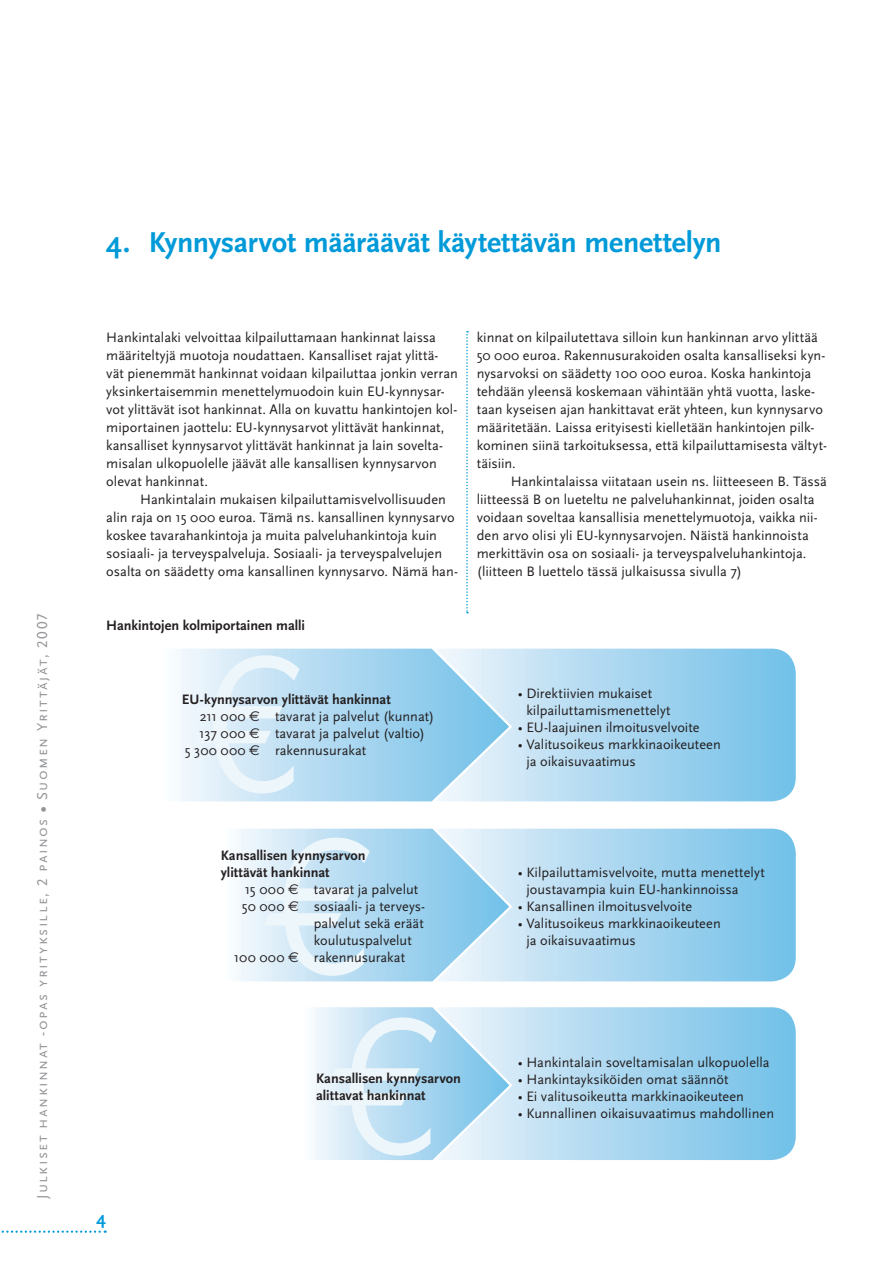
<style>
.page{position:relative;width:893px;height:1263px;background:#fff}
.page>*{position:absolute;margin:0;border:0;box-sizing:border-box;transform-origin:0 0}
.t1{font:700 30px "Scala Sans";letter-spacing:-.01em;color:#009ad9}
.t2{font:700 18px "Scala Sans";color:#009ad9}
.t3{font:15px "Scala Sans Caps";letter-spacing:.1em;color:#939598}
.t4{font:14.25px/18px "Scala Sans";color:#231f20}
.t5{font:700 14.25px/17.1px "Scala Sans";color:#231f20}
.s1{font-family:"Scala Sans";font-weight:700}
.s2{font-family:"Euro Sans"}
</style>
<div class="page">
<svg style="left:416px;top:647px;width:381px;height:155px;background:#a0d3ee"></svg>
<div style="left:415px;top:646px;width:383px;height:158px;border:2px solid #fff;border-radius:26px"></div>
<svg style="left:416px;top:1006px;width:381px;height:155px;background:#a0d3ee"></svg>
<div style="left:415px;top:1005px;width:383px;height:157px;border:2px solid #fff;border-radius:26px"></div>
<svg style="left:416px;top:827px;width:381px;height:155px;background:#a0d3ee"></svg>
<div style="left:415px;top:826px;width:383px;height:158px;border:2px solid #fff;border-radius:26px"></div>
<svg style="left:180px;top:646px;width:334px;height:158px;background:#b4dbf2"></svg>
<svg style="left:432px;top:826px;width:82px;height:158px"></svg>
<svg style="left:193px;top:655px;width:106px;height:138px;background:#dbedf8"></svg>
<svg style="left:239px;top:827px;width:272px;height:155px;background:#c1e1f4"></svg>
<svg style="left:315px;top:1005px;width:199px;height:157px;background:#cae5f5"></svg>
<svg style="left:466px;top:331px;width:2px;height:282px"></svg>
<svg style="left:1px;top:1230px;width:105px;height:3px"></svg>
<p class="t3" style="left:33px;top:1199px;width:587px;rotate:-90deg">Julkiset hankinnat -opas yrityksille, 2 painos <span class="s1">•</span> Suomen Yrittäjät, 2007</p>
<h1 class="t1" style="left:106px;top:230px;width:617px">4. Kynnysarvot määräävät käytettävän menettelyn</h1>
<p class="t4" style="left:106px;top:329px;width:353px">Hankintalaki velvoittaa kilpailuttamaan hankinnat laissa määriteltyjä muotoja noudattaen. Kansalliset rajat ylittä&shy;vät pienemmät hankinnat voidaan kilpailuttaa jonkin verran yksinkertaisemmin menettelymuodoin kuin EU-kynnysar&shy;vot ylittävät isot hankinnat. Alla on kuvattu hankintojen kol&shy;miportainen jaottelu: EU-kynnysarvot ylittävät hankinnat, kansalliset kynnysarvot ylittävät hankinnat ja lain sovelta&shy;misalan ulkopuolelle jäävät alle kansallisen kynnysarvon olevat hankinnat.</p>
<p class="t4" style="left:106px;top:491px;width:353px;text-indent:34px">Hankintalain mukaisen kilpailuttamisvelvollisuuden alin raja on 15 000 euroa. Tämä ns. kansallinen kynnysarvo koskee tavarahankintoja ja muita palveluhankintoja kuin sosiaali- ja terveyspalveluja. Sosiaali- ja terveyspalvelujen osalta on säädetty oma kansallinen kynnysarvo. Nämä han-</p>
<p class="t5" style="left:106px;top:618px;width:200px">Hankintojen kolmiportainen malli</p>
<p class="t4" style="left:477px;top:329px;width:352px">kinnat on kilpailutettava silloin kun hankinnan arvo ylittää 50 000 euroa. Rakennusurakoiden osalta kansalliseksi kyn&shy;nysarvoksi on säädetty 100 000 euroa. Koska hankintoja tehdään yleensä koskemaan vähintään yhtä vuotta, laske&shy;taan kyseisen ajan hankittavat erät yhteen, kun kynnysarvo määritetään. Laissa erityisesti kielletään hankintojen pilk&shy;kominen siinä tarkoituksessa, että kilpailuttamisesta vältyt&shy;täisiin.</p>
<p class="t4" style="left:477px;top:473px;width:352px;text-indent:34px">Hankintalaissa viitataan usein ns. liitteeseen B. Tässä liitteessä B on lueteltu ne palveluhankinnat, joiden osalta voidaan soveltaa kansallisia menettelymuotoja, vaikka nii&shy;den arvo olisi yli EU-kynnysarvojen. Näistä hankinnoista merkittävin osa on sosiaali- ja terveyspalveluhankintoja. (liitteen B luettelo tässä julkaisussa sivulla 7)</p>
<p class="t5" style="left:182px;top:692px;width:210px">EU-kynnysarvon ylittävät hankinnat</p>
<p class="t4" style="left:200px;top:708px;width:236px">211 000 <span class="s2">€</span> tavarat ja palvelut (kunnat)</p>
<p class="t4" style="left:199px;top:725px;width:227px">137 000 <span class="s2">€</span> tavarat ja palvelut (valtio)</p>
<p class="t4" style="left:185px;top:742px;width:183px">5 300 000 <span class="s2">€</span> rakennusurakat</p>
<p class="t4" style="left:526px;top:685px;width:146px;line-height:17.1px;text-indent:-9px">• Direktiivien mukaiset kilpailuttamismenettelyt</p>
<p class="t4" style="left:518px;top:719px;width:183px">• EU-laajuinen ilmoitusvelvoite</p>
<p class="t4" style="left:526px;top:736px;width:196px;line-height:17.1px;text-indent:-9px">• Valitusoikeus markkinaoikeuteen ja oikaisuvaatimus</p>
<p class="t5" style="left:221px;top:847px;width:146px">Kansallisen kynnysarvon ylittävät hankinnat</p>
<p class="t4" style="left:245px;top:880px;width:175px">15 000 <span class="s2">€</span> tavarat ja palvelut</p>
<p class="t4" style="left:242px;top:897px;width:185px">50 000 <span class="s2">€</span> sosiaali- ja terveys-</p>
<p class="t4" style="left:314px;top:915px;width:111px">palvelut sekä eräät</p>
<p class="t4" style="left:314px;top:932px;width:99px">koulutuspalvelut</p>
<p class="t4" style="left:234px;top:949px;width:173px">100 000 <span class="s2">€</span> rakennusurakat</p>
<p class="t4" style="left:526px;top:864px;width:240px;line-height:17.1px;text-indent:-9px">• Kilpailuttamisvelvoite, mutta menettelyt joustavampia kuin EU-hankinnoissa</p>
<p class="t4" style="left:518px;top:898px;width:176px">• Kansallinen ilmoitusvelvoite</p>
<p class="t4" style="left:526px;top:915px;width:196px;line-height:17.1px;text-indent:-9px">• Valitusoikeus markkinaoikeuteen ja oikaisuvaatimus</p>
<p class="t5" style="left:316px;top:1070px;width:146px">Kansallisen kynnysarvon alittavat hankinnat</p>
<p class="t4" style="left:518px;top:1053px;width:253px">• Hankintalain soveltamisalan ulkopuolella</p>
<p class="t4" style="left:518px;top:1070px;width:212px">• Hankintayksiköiden omat säännöt</p>
<p class="t4" style="left:518px;top:1087px;width:228px">• Ei valitusoikeutta markkinaoikeuteen</p>
<p class="t4" style="left:518px;top:1105px;width:258px">• Kunnallinen oikaisuvaatimus mahdollinen</p>
<p class="t2" style="left:96px;top:1211px;width:11px">4</p>
</div>
